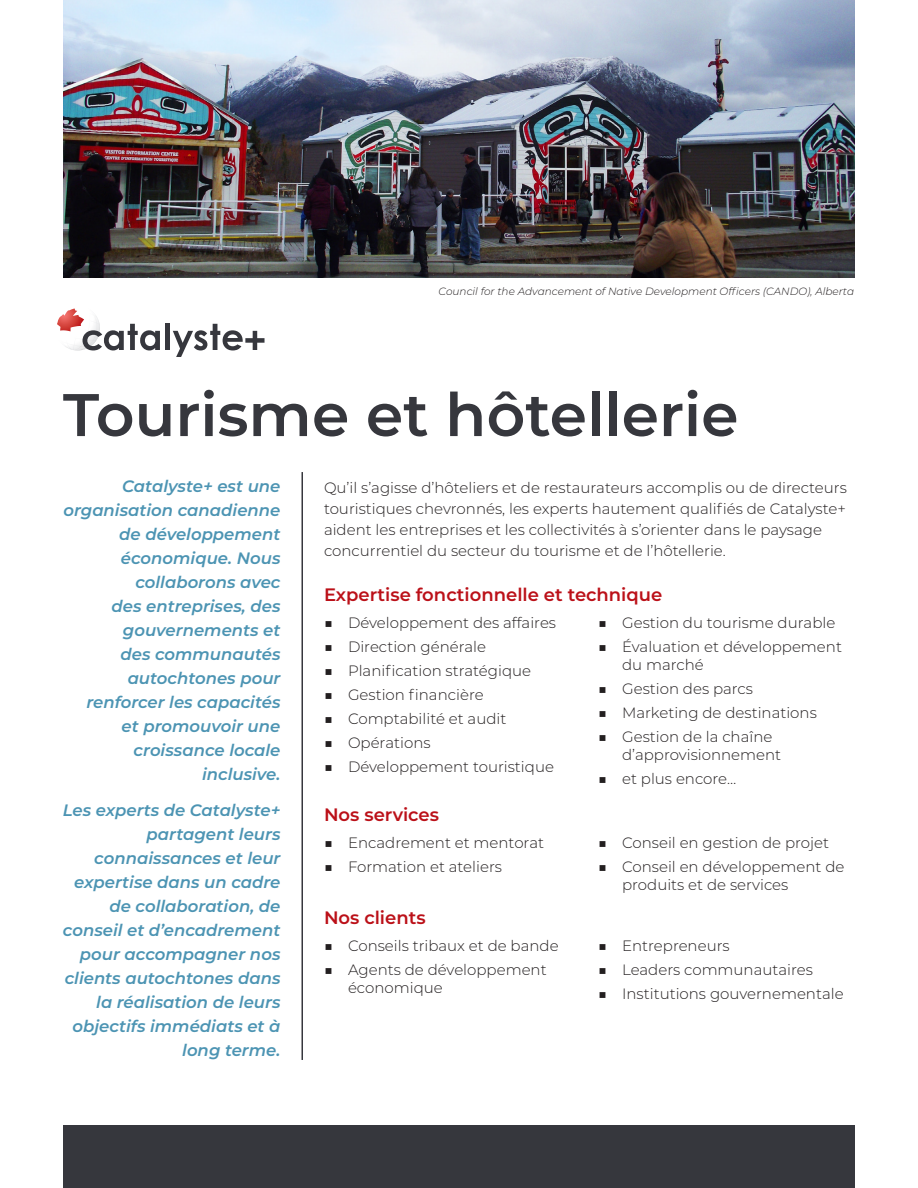
<style>
.page{position:relative;width:918px;height:1188px;background:#fff}
.page>*{position:absolute;margin:0;border:0;box-sizing:border-box;transform-origin:0 0}
.Cover_-_Title{font:600 60px "Montserrat";color:#36373d}
.Body_-_Subtitle_Basi{font:600 18px "Montserrat";color:#bb1018}
.Side_-_Pull_Quote{font:italic 600 16.5px/24px "Montserrat";color:#4c94b3;text-align:right}
.Body_-_Basic{font:300 15px/18px "Montserrat";color:#231f20}
.Body_-_Emphasis_Cent{font:italic 300 10.5px "Montserrat";color:#231f20}
.s1{font-family:"Montserrat Alternates"}
</style>
<div class="page">
<div style="left:63px;top:1125px;width:792px;height:63px;background:#36373d"></div>
<img style="left:63px;top:0;width:792px;height:278px">
<div style="left:165px;top:323px;width:5px;height:27px;background:#36373d"></div>
<svg style="left:173px;top:324px;width:92px;height:33px"></svg>
<svg style="left:57px;top:308px;width:103px;height:42px"></svg>
<hr style="left:302px;top:472px;width:1px;height:588px;background:#36373d">
<p class="Body_-_Emphasis_Cent" style="left:439px;top:284px;width:417px">Council for the Advancement of Native Development Officers (CANDO), Alberta</p>
<p class="Cover_-_Title" style="left:63px;top:372px;width:677px">Tourisme et hôtellerie</p>
<p class="Side_-_Pull_Quote" style="left:63px;top:473px;width:219px">Catalyste+ est une organisation canadienne de développement économique. Nous collaborons avec<br>des entreprises, des gouvernements et<br>des communautés autochtones pour renforcer les capacités<br>et promouvoir une croissance locale inclusive.</p>
<p class="Side_-_Pull_Quote" style="left:63px;top:797px;width:219px">Les experts de Catalyste+ partagent leurs connaissances et leur expertise dans un cadre de collaboration, de conseil et d’encadrement pour accompagner nos clients autochtones dans la réalisation de leurs objectifs immédiats et à long terme.</p>
<p class="Body_-_Basic" style="left:324px;top:477px;width:524px;line-height:21px">Qu’il s’agisse d’hôteliers et de restaurateurs accomplis ou de directeurs touristiques chevronnés, les experts hautement qualifiés de Catalyste+ aident les entreprises et les collectivités à s’orienter dans le paysage concurrentiel du secteur du tourisme et de l’hôtellerie.</p>
<p class="Body_-_Subtitle_Basi" style="left:324px;top:582px;width:340px">Expertise fonctionnelle et technique</p>
<p class="Body_-_Basic" style="left:324px;top:613px;width:234px"><span class="s1">■</span> Développement des affaires</p>
<p class="Body_-_Basic" style="left:324px;top:637px;width:164px"><span class="s1">■</span> Direction générale</p>
<p class="Body_-_Basic" style="left:324px;top:661px;width:209px"><span class="s1">■</span> Planification stratégique</p>
<p class="Body_-_Basic" style="left:324px;top:685px;width:161px"><span class="s1">■</span> Gestion financière</p>
<p class="Body_-_Basic" style="left:324px;top:709px;width:184px"><span class="s1">■</span> Comptabilité et audit</p>
<p class="Body_-_Basic" style="left:324px;top:733px;width:108px"><span class="s1">■</span> Opérations</p>
<p class="Body_-_Basic" style="left:324px;top:757px;width:231px"><span class="s1">■</span> Développement touristique</p>
<p class="Body_-_Basic" style="left:598px;top:613px;width:239px"><span class="s1">■</span> Gestion du tourisme durable</p>
<p class="Body_-_Basic" style="left:622px;top:637px;width:221px;text-indent:-24px"><span class="s1">■</span> Évaluation et développement du marché</p>
<p class="Body_-_Basic" style="left:598px;top:679px;width:156px"><span class="s1">■</span> Gestion des parcs</p>
<p class="Body_-_Basic" style="left:598px;top:703px;width:220px"><span class="s1">■</span> Marketing de destinations</p>
<p class="Body_-_Basic" style="left:622px;top:727px;width:161px;text-indent:-24px"><span class="s1">■</span> Gestion de la chaîne d’approvisionnement</p>
<p class="Body_-_Basic" style="left:598px;top:769px;width:140px"><span class="s1">■</span> et plus encore…</p>
<p class="Body_-_Subtitle_Basi" style="left:324px;top:802px;width:117px">Nos services</p>
<p class="Body_-_Basic" style="left:324px;top:833px;width:222px">■ Encadrement et mentorat</p>
<p class="Body_-_Basic" style="left:324px;top:857px;width:180px">■ Formation et ateliers</p>
<p class="Body_-_Subtitle_Basi" style="left:324px;top:905px;width:103px">Nos clients</p>
<p class="Body_-_Basic" style="left:324px;top:936px;width:236px">■ Conseils tribaux et de bande</p>
<p class="Body_-_Basic" style="left:348px;top:960px;width:200px;text-indent:-24px">■ Agents de développement économique</p>
<p class="Body_-_Basic" style="left:598px;top:833px;width:232px">■ Conseil en gestion de projet</p>
<p class="Body_-_Basic" style="left:622px;top:857px;width:224px;text-indent:-24px">■ Conseil en développement de produits et de services</p>
<p class="Body_-_Basic" style="left:598px;top:936px;width:133px">■ Entrepreneurs</p>
<p class="Body_-_Basic" style="left:598px;top:960px;width:216px">■ Leaders communautaires</p>
<p class="Body_-_Basic" style="left:598px;top:984px;width:247px">■ Institutions gouvernementale</p>
</div>
